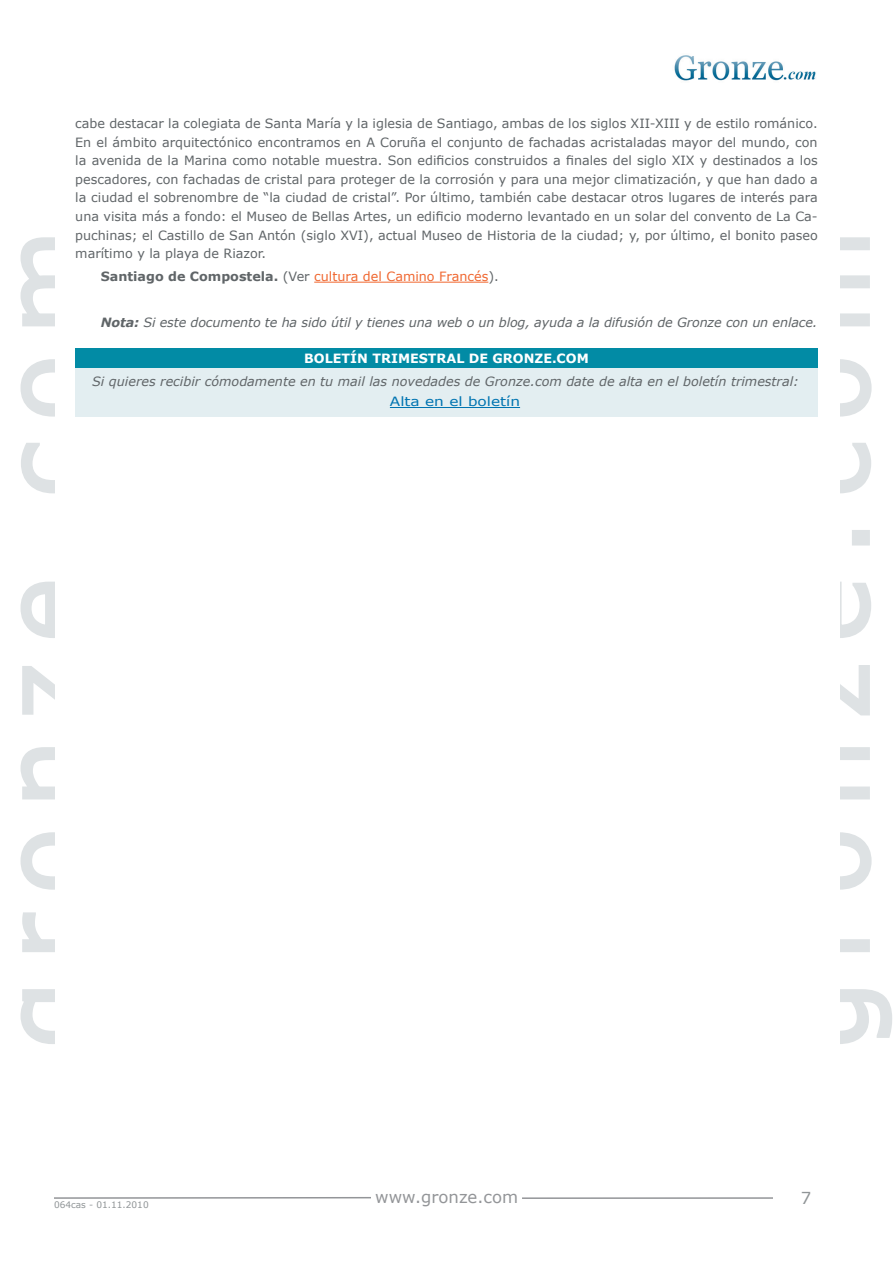
<style>
.page{position:relative;width:893px;height:1263px;background:#fff}
.page>*{position:absolute;margin:0;border:0;box-sizing:border-box;transform-origin:0 0}
.t1{font:108px "Verdana";letter-spacing:.19em;color:#dee2e4}
.t2{font:16.5px "Verdana";color:#939598}
.t3{font:16.5px "Verdana";color:#8f9496}
.t4{font:12.75px/18.6px "Verdana";color:#606568;text-align:justify}
.t5{font:italic 12.75px "Verdana";color:#606568}
.t6{font:12.75px "Verdana";color:#f06730}
.t7{font:700 12.75px "Verdana";color:#fff}
.t8{font:12.75px "Verdana";color:#0074b1;scale:1.2 1}
.t9{font:9px "Verdana";color:#8f9496}
.s1{font-weight:700;color:#606568}
.s2{color:#606568}
.s3{font-weight:700}
</style>
<div class="page">
<hr style="left:54px;top:1197px;width:317px;height:2px;background:#939598">
<hr style="left:522px;top:1197px;width:316px;height:2px;background:#939598">
<svg style="left:840px;top:989px;width:52px;height:55px"></svg>
<svg style="left:840px;top:939px;width:30px;height:13px"></svg>
<svg style="left:840px;top:832px;width:32px;height:58px"></svg>
<svg style="left:840px;top:747px;width:30px;height:53px"></svg>
<svg style="left:840px;top:665px;width:30px;height:51px"></svg>
<svg style="left:840px;top:581px;width:31px;height:57px"></svg>
<div style="left:852px;top:530px;width:18px;height:15px;border:3px solid #dee2e4"></div>
<svg style="left:840px;top:443px;width:31px;height:51px"></svg>
<svg style="left:840px;top:359px;width:32px;height:58px"></svg>
<svg style="left:840px;top:237px;width:30px;height:90px"></svg>
<svg style="left:20px;top:989px;width:35px;height:55px"></svg>
<svg style="left:22px;top:912px;width:33px;height:40px"></svg>
<svg style="left:20px;top:832px;width:35px;height:58px"></svg>
<svg style="left:20px;top:747px;width:35px;height:53px"></svg>
<svg style="left:22px;top:666px;width:33px;height:49px"></svg>
<svg style="left:20px;top:581px;width:35px;height:57px"></svg>
<svg style="left:21px;top:443px;width:34px;height:51px"></svg>
<svg style="left:20px;top:359px;width:35px;height:58px"></svg>
<svg style="left:20px;top:237px;width:35px;height:90px"></svg>
<div style="left:773px;top:1187px;width:66px;height:22px;background:#fff"></div>
<img style="left:674px;top:55px;width:142px;height:26px">
<hr style="left:314px;top:282px;width:174px;height:1px;background:#f06730">
<div style="left:75px;top:368px;width:743px;height:49px;background:#e3eef1"></div>
<hr style="left:390px;top:407px;width:130px;height:1px;background:#0074b1">
<div style="left:75px;top:349px;width:743px;height:19px;background:#028ba5"></div>
<p class="t4" style="left:75px;top:114px;width:744px">cabe destacar la colegiata de Santa María y la iglesia de Santiago, ambas de los siglos XII-XIII y de estilo románico.<br>En el ámbito arquitectónico encontramos en A Coruña el conjunto de fachadas acristaladas mayor del mundo, con la avenida de la Marina como notable muestra. Son edificios construidos a finales del siglo XIX y destinados a los pescadores, con fachadas de cristal para proteger de la corrosión y para una mejor climatización, y que han dado a la ciudad el sobrenombre de “la ciudad de cristal”. Por último, también cabe destacar otros lugares de interés para una visita más a fondo: el Museo de Bellas Artes, un edificio moderno levantado en un solar del convento de La Ca&shy;puchinas; el Castillo de San Antón (siglo XVI), actual Museo de Historia de la ciudad; y, por último, el bonito paseo marítimo y la playa de Riazor.</p>
<p class="t6" style="left:101px;top:268px;width:399px"><span class="s1">Santiago de Compostela.</span> <span class="s2">(Ver</span> cultura del Camino Francés<span class="s2">).</span></p>
<p class="t5" style="left:101px;top:314px;width:718px"><span class="s3">Nota:</span> Si este documento te ha sido útil y tienes una web o un blog, ayuda a la difusión de Gronze con un enlace.</p>
<h1 class="t1" style="left:760px;top:1048px;width:820px;rotate:-90deg">gronze.com</h1>
<h1 class="t1" style="left:-25px;top:1048px;width:820px;rotate:-90deg">gronze.com</h1>
<p class="t7" style="left:304px;top:350px;width:286px">BOLETÍN TRIMESTRAL DE GRONZE.COM</p>
<p class="t5" style="left:92px;top:373px;width:708px">Si quieres recibir cómodamente en tu mail las novedades de Gronze.com date de alta en el boletín trimestral:</p>
<p class="t8" style="left:390px;top:394px;width:110px">Alta en el boletín</p>
<p class="t9" style="left:54px;top:1199px;width:96px">064cas - 01.11.2010</p>
<p class="t2" style="left:375px;top:1186px;width:144px">www.gronze.com</p>
<p class="t3" style="left:801px;top:1188px;width:12px">7</p>
</div>
